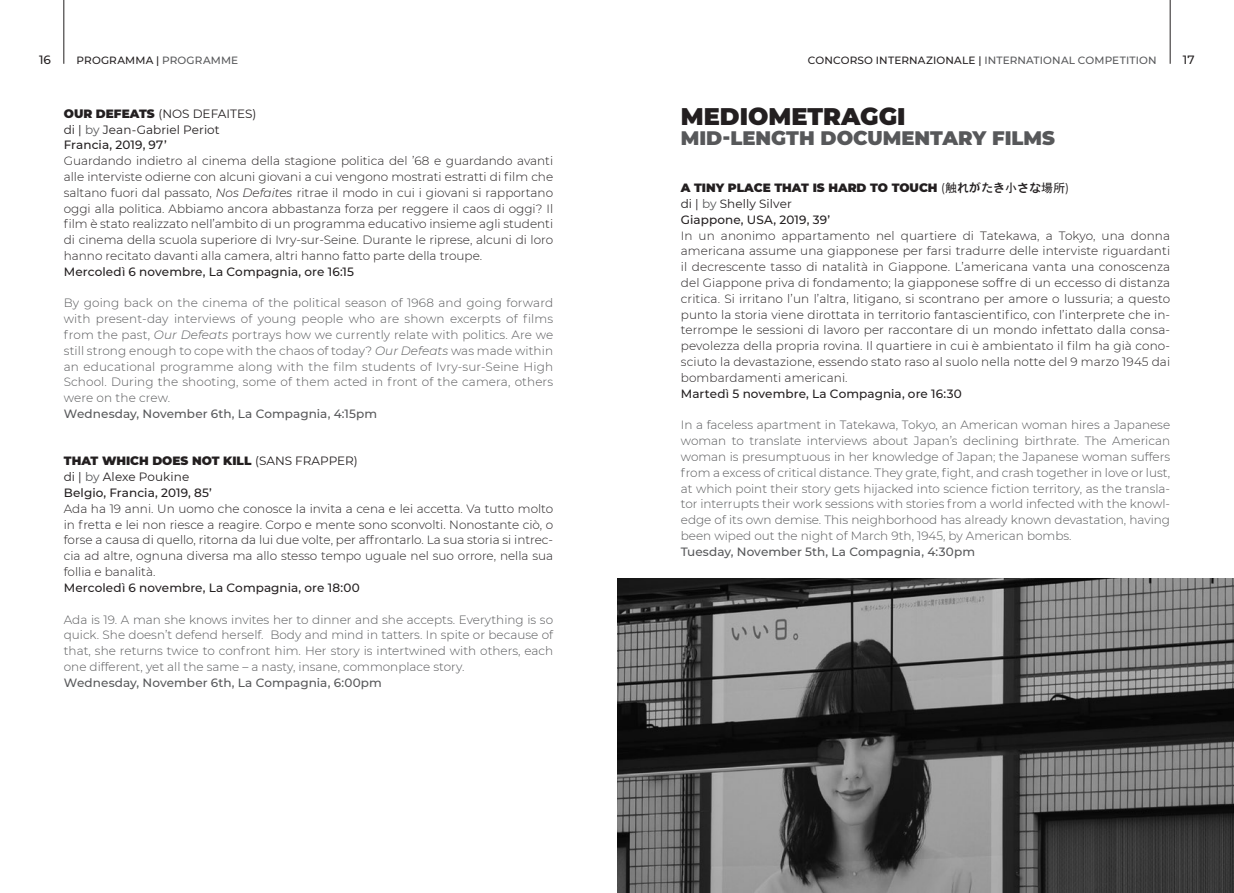
<style>
.page{position:relative;width:1234px;height:893px;background:#fff}
.page>*{position:absolute;margin:0;border:0;box-sizing:border-box;transform-origin:0 0}
.t1{font:900 24px "Montserrat";color:#231f20}
.t2{font:900 19.5px "Montserrat";color:#57585a}
.t3{font:300 12px/15.8px "Montserrat";color:#231f20;text-align:justify}
.t4{font:300 12px/15.8px "Montserrat";color:#57585a;text-align:justify}
.t5{font:500 12px/15.8px "Montserrat";letter-spacing:.01em;color:#231f20}
.t6{font:12px/15.8px "Montserrat";color:#231f20}
.t7{font:500 12px "Montserrat";letter-spacing:.01em;color:#57585a}
.t8{font:900 12px "Montserrat";color:#231f20}
.t9{font:500 12px "ST Heiti TC";color:#231f20}
.t10{font:500 10.5px "Montserrat";letter-spacing:.015em;color:#57585a}
.t11{font:500 10.5px "Montserrat";letter-spacing:.015em;color:#231f20}
.s1{color:#57585a}
.s2{color:#231f20}
.s3{font-weight:900}
.s4{font-weight:500}
.s5{font-style:italic}
.s6{font-family:"Montserrat";font-weight:900}
.s7{font-family:"Montserrat";font-weight:400}
.s8{font-weight:400}
.s9{font-weight:400;color:#57585a}
</style>
<div class="page">
<hr style="left:63px;top:0;width:1px;height:64px;background:#231f20">
<hr style="left:1169px;top:0;width:1px;height:64px;background:#231f20">
<img style="left:617px;top:578px;width:616px;height:315px">
<p class="t5" style="left:39px;top:51px;width:14px">16</p>
<p class="t11" style="left:77px;top:53px;width:163px">programma | <span class="s1">programme</span></p>
<p class="t11" style="left:807px;top:53px;width:42px">co ncorso</p>
<p class="t10" style="left:875px;top:53px;width:282px"><span class="s2">inter nazio nale |</span> inter natio nal co mpetitio n</p>
<p class="t5" style="left:1182px;top:51px;width:13px">17</p>
<p class="t6" style="left:64px;top:105px;width:194px"><span class="s3">OUR DEFEATS</span> (NOS DEFAITES) di | <span class="s1">by</span> Jean-Gabriel Periot<br><span class="s4">Francia, 2019, 97’</span></p>
<p class="t3" style="left:64px;top:153px;width:490px">Guardando indietro al cinema della stagione politica del ’68 e guardando avanti alle interviste odierne con alcuni giovani a cui vengono mostrati estratti di film che saltano fuori dal passato, <span class="s5">Nos Defaites</span> ritrae il modo in cui i giovani si rapportano oggi alla politica. Abbiamo ancora abbastanza forza per reggere il caos di oggi? Il film è stato realizzato nell’ambito di un programma educativo insieme agli studenti di cinema della scuola superiore di Ivry-sur-Seine. Durante le riprese, alcuni di loro hanno recitato davanti alla camera, altri hanno fatto parte della troupe.</p>
<p class="t5" style="left:64px;top:263px;width:292px">Mercoledì 6 novembre, La Compagnia, ore 16:15</p>
<p class="t4" style="left:64px;top:295px;width:490px">By going back on the cinema of the political season of 1968 and going forward with present-day interviews of young people who are shown excerpts of films from the past, <span class="s5">Our Defeats</span> portrays how we currently relate with politics. Are we still strong enough to cope with the chaos of today? <span class="s5">Our Defeats</span> was made within an educational programme along with the film students of Ivry-sur-Seine High School. During the shooting, some of them acted in front of the camera, others were on the crew.</p>
<p class="t7" style="left:64px;top:405px;width:315px">Wednesday, November 6th, La Compagnia, 4:15pm</p>
<p class="t6" style="left:64px;top:453px;width:295px"><span class="s3">THAT WHICH DOES NOT KILL</span> (SANS FRAPPER) di | <span class="s1">by</span> Alexe Poukine<br><span class="s4">Belgio, Francia, 2019, 85’</span></p>
<p class="t3" style="left:64px;top:500px;width:490px">Ada ha 19 anni. Un uomo che conosce la invita a cena e lei accetta. Va tutto molto in fretta e lei non riesce a reagire. Corpo e mente sono sconvolti. Nonostante ciò, o forse a causa di quello, ritorna da lui due volte, per affrontarlo. La sua storia si intrec&shy;cia ad altre, ognuna diversa ma allo stesso tempo uguale nel suo orrore, nella sua follia e banalità.</p>
<p class="t5" style="left:64px;top:579px;width:297px">Mercoledì 6 novembre, La Compagnia, ore 18:00</p>
<p class="t4" style="left:64px;top:611px;width:490px">Ada is 19. A man she knows invites her to dinner and she accepts. Everything is so quick. She doesn’t defend herself. Body and mind in tatters. In spite or because of that, she returns twice to confront him. Her story is intertwined with others, each one different, yet all the same – a nasty, insane, commonplace story.</p>
<p class="t7" style="left:64px;top:674px;width:319px">Wednesday, N ovember 6th, La Compagnia, 6:00pm</p>
<h1 class="t1" style="left:680px;top:99px;width:226px">MEDIOMETRAGGI</h1>
<h2 class="t2" style="left:680px;top:123px;width:65px">MID-LENGTH</h2>
<h2 class="t2" style="left:820px;top:123px;width:33px">DOCUMENTAR</h2>
<h2 class="t2" style="left:972px;top:123px;width:46px">Y FILMS</h2>
<p class="t8" style="left:680px;top:179px;width:168px">A TINY PLACE THAT IS HARD</p>
<p class="t9" style="left:870px;top:181px;width:200px"><span class="s6">TO TOUCH</span> <span class="s7">(</span>触れがたき小さな場所<span class="s7">)</span></p>
<p class="t5" style="left:680px;top:195px;width:151px"><span class="s8">di |</span> <span class="s9">by</span> <span class="s8">Shelly Silver<br></span>Giappone, USA, 2019, 39’</p>
<p class="t3" style="left:680px;top:227px;width:490px">In un anonimo appartamento nel quartiere di Tatekawa, a Tokyo, una donna americana assume una giapponese per farsi tradurre delle interviste riguardanti il decrescente tasso di natalità in Giappone. L’americana vanta una conoscenza del Giappone priva di fondamento; la giapponese soffre di un eccesso di distanza critica. Si irritano l’un l’altra, litigano, si scontrano per amore o lussuria; a questo punto la storia viene dirottata in territorio fantascientifico, con l’interprete che in&shy;terrompe le sessioni di lavoro per raccontare di un mondo infettato dalla consa&shy;pevolezza della propria rovina. Il quartiere in cui è ambientato il film ha già cono&shy;sciuto la devastazione, essendo stato raso al suolo nella notte del 9 marzo 1945 dai bombardamenti americani.</p>
<p class="t5" style="left:680px;top:385px;width:282px">M artedì 5 novembre, La Compagnia, ore 16:30</p>
<p class="t4" style="left:680px;top:417px;width:490px">In a faceless apartment in Tatekawa, Tokyo, an American woman hires a Japanese woman to translate interviews about Japan’s declining birthrate. The American woman is presumptuous in her knowledge of Japan; the Japanese woman suffers from a excess of critical distance. They grate, fight, and crash together in love or lust, at which point their story gets hijacked into science fiction territory, as the transla&shy;tor interrupts their work sessions with stories from a world infected with the knowl&shy;edge of its own demise. This neighborhood has already known devastation, having been wiped out the night of March 9th, 1945, by American bombs.</p>
<p class="t7" style="left:680px;top:543px;width:296px">Tuesday, N ovember 5th, La Compagnia, 4:30pm</p>
</div>
